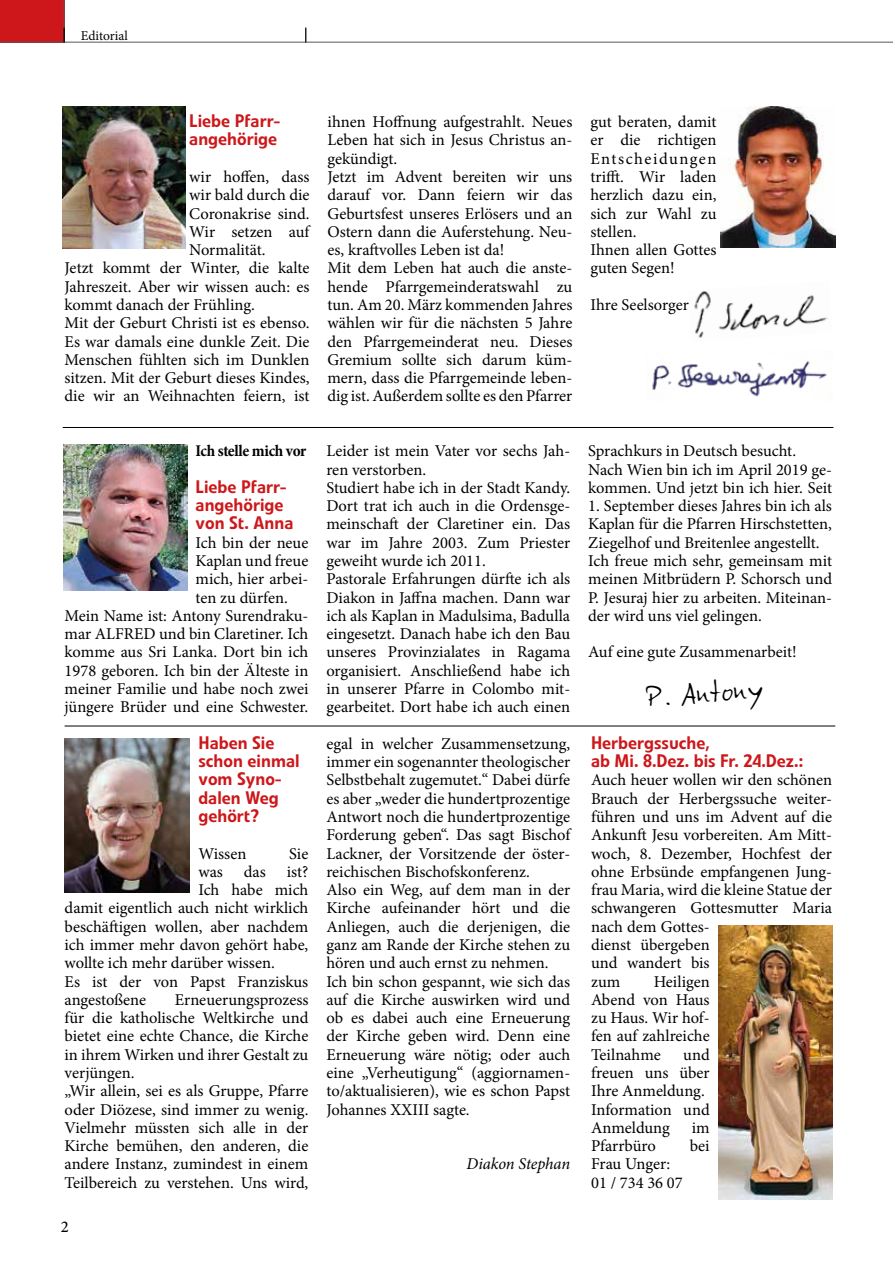
<style>
.page{position:relative;width:893px;height:1263px;background:#fff}
.page>*{position:absolute;margin:0;border:0;box-sizing:border-box;transform-origin:0 0}
.t1{font:33px "Linotype Ego";color:#000}
.t2{font:500 18px/18.3px "Linotype Veto";color:#cd171a}
.t3{font:16.5px/18.3px "Minion Pro";color:#000}
.t4{font:700 condensed 16.5px "Minion Pro";letter-spacing:-.02em;color:#000}
.t5{font:italic 16.5px "Minion Pro";letter-spacing:-.01em;color:#000}
.t6{font:500 16.5px "Minion Pro";color:#000}
.t7{font:13.5px "Minion Pro";color:#000}
</style>
<div class="page">
<div style="left:0;top:0;width:65px;height:43px;background:#cd171a"></div>
<hr style="left:0;top:42px;width:893px;height:1px;background:#575756">
<hr style="left:64px;top:0;width:1px;height:43px;background:#575756">
<img style="left:694px;top:291px;width:134px;height:47px">
<hr style="left:65px;top:726px;width:770px;height:1px;background:#000">
<svg style="left:64px;top:28px;width:1px;height:15px"></svg>
<svg style="left:305px;top:28px;width:1px;height:14px"></svg>
<hr style="left:63px;top:427px;width:770px;height:1px;background:#000">
<img style="left:652px;top:360px;width:175px;height:37px">
<img style="left:721px;top:107px;width:114px;height:141px">
<img style="left:65px;top:739px;width:125px;height:153px">
<img style="left:63px;top:106px;width:122px;height:142px">
<img style="left:63px;top:445px;width:124px;height:145px">
<img style="left:718px;top:925px;width:114px;height:274px">
<p class="t7" style="left:81px;top:26px;width:49px">Editorial</p>
<p class="t2" style="left:189px;top:112px;width:93px">Liebe Pfarr&shy;angehörige</p>
<p class="t3" style="left:189px;top:168px;width:122px">wir hoffen, dass</p>
<p class="t3" style="left:189px;top:186px;width:122px">wir bald durch die</p>
<p class="t3" style="left:189px;top:204px;width:122px">Coronakrise sind.</p>
<p class="t3" style="left:189px;top:222px;width:122px">Wir setzen auf</p>
<p class="t3" style="left:189px;top:241px;width:78px">Normalität.</p>
<p class="t3" style="left:65px;top:259px;width:246px">Jetzt kommt der Winter, die kalte</p>
<p class="t3" style="left:65px;top:277px;width:246px">Jahreszeit. Aber wir wissen auch: es</p>
<p class="t3" style="left:65px;top:296px;width:192px">kommt danach der Frühling.</p>
<p class="t3" style="left:65px;top:314px;width:246px">Mit der Geburt Christi ist es ebenso.</p>
<p class="t3" style="left:65px;top:332px;width:246px">Es war damals eine dunkle Zeit. Die</p>
<p class="t3" style="left:65px;top:350px;width:246px">Menschen fühlten sich im Dunklen</p>
<p class="t3" style="left:65px;top:369px;width:246px">sitzen. Mit der Geburt dieses Kindes,</p>
<p class="t3" style="left:65px;top:387px;width:246px">die wir an Weihnachten feiern, ist</p>
<p class="t4" style="left:196px;top:440px;width:112px">Ich stelle mich vor</p>
<p class="t2" style="left:196px;top:478px;width:99px">Liebe Pfarr&shy;angehörige von St. Anna</p>
<p class="t3" style="left:196px;top:533px;width:114px">Ich bin der neue</p>
<p class="t3" style="left:196px;top:552px;width:114px">Kaplan und freue</p>
<p class="t3" style="left:196px;top:570px;width:114px">mich, hier arbei-</p>
<p class="t3" style="left:196px;top:588px;width:94px">ten zu dürfen.</p>
<p class="t3" style="left:65px;top:606px;width:245px">Mein Name ist: Antony Surendraku-</p>
<p class="t3" style="left:65px;top:625px;width:245px">mar ALFRED und bin Claretiner. Ich</p>
<p class="t3" style="left:65px;top:643px;width:245px">komme aus Sri Lanka. Dort bin ich</p>
<p class="t3" style="left:65px;top:661px;width:245px">1978 geboren. Ich bin der Älteste in</p>
<p class="t3" style="left:65px;top:680px;width:245px">meiner Familie und habe noch zwei</p>
<p class="t3" style="left:65px;top:698px;width:245px">jüngere Brüder und eine Schwester.</p>
<p class="t2" style="left:198px;top:734px;width:103px">Haben Sie schon einmal vom Syno&shy;dalen Weg gehört?</p>
<p class="t3" style="left:198px;top:844px;width:49px">Wissen</p>
<p class="t3" style="left:289px;top:844px;width:21px">Sie</p>
<p class="t3" style="left:198px;top:862px;width:26px">was</p>
<p class="t3" style="left:244px;top:862px;width:24px">das</p>
<p class="t3" style="left:287px;top:862px;width:23px">ist?</p>
<p class="t3" style="left:198px;top:881px;width:111px">Ich habe mich</p>
<p class="t3" style="left:65px;top:899px;width:245px">damit eigentlich auch nicht wirklich</p>
<p class="t3" style="left:65px;top:917px;width:245px">beschäftigen wollen, aber nachdem</p>
<p class="t3" style="left:65px;top:936px;width:245px">ich immer mehr davon gehört habe,</p>
<p class="t3" style="left:65px;top:954px;width:212px">wollte ich mehr darüber wissen.</p>
<p class="t3" style="left:65px;top:972px;width:245px">Es ist der von Papst Franziskus</p>
<p class="t3" style="left:65px;top:990px;width:83px">angestoßene</p>
<p class="t3" style="left:65px;top:990px;width:245px;text-indent:110px">Erneuerungsprozess für die katholische Weltkirche und bietet eine echte Chance, die Kirche in ihrem Wirken und ihrer Gestalt zu verjüngen.<br>„Wir allein, sei es als Gruppe, Pfarre oder Diözese, sind immer zu wenig.<br>Vielmehr müssten sich alle in der<br>Kirche bemühen, den anderen, die andere Instanz, zumindest in einem<br>Teilbereich zu verstehen. Uns wird,</p>
<p class="t6" style="left:61px;top:1216px;width:9px">2</p>
<p class="t3" style="left:327px;top:113px;width:246px">ihnen Hoffnung aufgestrahlt. Neues<br>Leben hat sich in Jesus Christus an&shy;gekündigt.<br>Jetzt im Advent bereiten wir uns darauf vor. Dann feiern wir das<br>Geburtsfest unseres Erlösers und an<br>Ostern dann die Auferstehung. Neu&shy;es, kraftvolles Leben ist da!<br>Mit dem Leben hat auch die anste&shy;hende Pfarrgemeinderatswahl zu tun. Am 20. März kommenden Jahres wählen wir für die nächsten 5 Jahre den Pfarrgemeinderat neu. Dieses<br>Gremium sollte sich darum küm&shy;mern, dass die Pfarrgemeinde leben&shy;dig ist. Außerdem sollte es den Pfarrer</p>
<p class="t3" style="left:590px;top:113px;width:128px">gut beraten, damit er die richtigen<br>Entscheidungen trifft. Wir laden herzlich dazu ein, sich zur Wahl zu stellen.<br>Ihnen allen Gottes guten Segen!</p>
<p class="t3" style="left:590px;top:296px;width:100px">Ihre Seelsorger</p>
<p class="t3" style="left:326px;top:442px;width:245px">Leider ist mein Vater vor sechs Jah&shy;ren verstorben.<br>Studiert habe ich in der Stadt Kandy.<br>Dort trat ich auch in die Ordensge&shy;meinschaft der Claretiner ein. Das war im Jahre 2003. Zum Priester geweiht wurde ich 2011.<br>Pastorale Erfahrungen dürfte ich als Diakon in Jaffna machen. Dann war ich als Kaplan in Madulsima, Badulla eingesetzt. Danach habe ich den Bau unseres Provinzialates in Ragama organisiert. Anschließend habe ich in unserer Pfarre in Colombo mit&shy;gearbeitet. Dort habe ich auch einen</p>
<p class="t3" style="left:588px;top:442px;width:245px">Sprachkurs in Deutsch besucht.<br>Nach Wien bin ich im April 2019 ge&shy;kommen. Und jetzt bin ich hier. Seit</p>
<p class="t3" style="left:588px;top:497px;width:245px">1. September dieses Jahres bin ich als Kaplan für die Pfarren Hirschstetten, Ziegelhof und Breitenlee angestellt.<br>Ich freue mich sehr, gemeinsam mit meinen Mitbrüdern P. Schorsch und P. Jesuraj hier zu arbeiten. Miteinan&shy;der wird uns viel gelingen.</p>
<p class="t3" style="left:588px;top:643px;width:210px">Auf eine gute Zusammenarbeit!</p>
<h1 class="t1" style="left:645px;top:676px;width:119px;rotate:-4deg">P. Antony</h1>
<p class="t3" style="left:326px;top:734px;width:245px">egal in welcher Zusammensetzung, immer ein sogenannter theologischer Selbstbehalt zugemutet.“ Dabei dürfe es aber „weder die hundertprozentige Antwort noch die hundertprozentige Forderung geben“. Das sagt Bischof Lackner, der Vorsitzende der öster&shy;reichischen Bischofskonferenz.<br>Also ein Weg, auf dem man in der Kirche aufeinander hört und die Anliegen, auch die derjenigen, die ganz am Rande der Kirche stehen zu hören und auch ernst zu nehmen.<br>Ich bin schon gespannt, wie sich das auf die Kirche auswirken wird und ob es dabei auch eine Erneuerung der Kirche geben wird. Denn eine Erneuerung wäre nötig; oder auch eine „Verheutigung“ (aggiornamen&shy;to/aktualisieren), wie es schon Papst Johannes XXIII sagte.</p>
<p class="t5" style="left:467px;top:1153px;width:105px">Diakon Stephan</p>
<p class="t2" style="left:591px;top:734px;width:214px">Herbergssuche,<br>ab Mi. 8.Dez. bis Fr. 24.Dez.:</p>
<p class="t3" style="left:591px;top:771px;width:242px">Auch heuer wollen wir den schönen<br>Brauch der Herbergssuche weiter&shy;führen und uns im Advent auf die<br>Ankunft Jesu vorbereiten. Am Mitt&shy;woch, 8. Dezember, Hochfest der ohne Erbsünde empfangenen Jung&shy;frau Maria, wird die kleine Statue der schwangeren Gottesmutter Maria nach dem Gottes-<br>dienst übergeben<br>und wandert bis<br>zum</p>
<p class="t3" style="left:591px;top:972px;width:120px;text-align:justify;text-indent:63px">Heiligen Abend von Haus zu Haus. Wir hof&shy;fen auf zahlreiche Teilnahme</p>
<p class="t3" style="left:591px;top:1045px;width:120px;text-indent:92px">und freuen uns über<br>Ihre Anmeldung.<br>Information und<br>Anmeldung</p>
<p class="t3" style="left:692px;top:1118px;width:19px">im</p>
<p class="t3" style="left:591px;top:1137px;width:66px">Pfarrbüro</p>
<p class="t3" style="left:690px;top:1137px;width:21px">bei</p>
<p class="t3" style="left:591px;top:1155px;width:93px">Frau Unger:<br>01 / 734 36 07</p>
</div>
